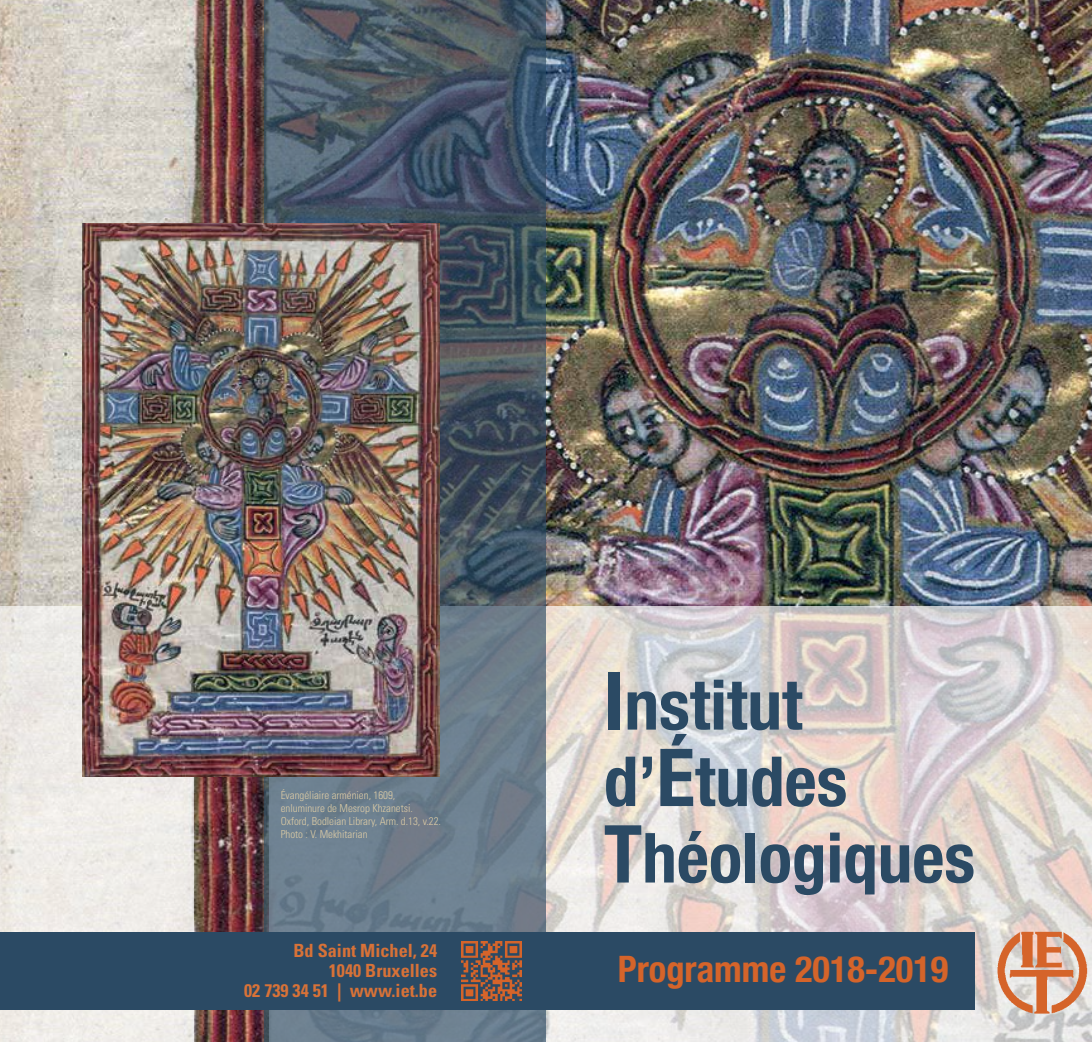
<style>
.page{position:relative;width:1092px;height:1042px;background:#fff}
.page>*{position:absolute;margin:0;border:0;box-sizing:border-box;transform-origin:0 0}
.t1{font:700 condensed 69.12px/76.5px "Helvetica Neue";color:#2b4a64}
.t2{font:700 condensed 36.4px "Helvetica Neue";color:#d5642a}
.t3{font:700 condensed 18.2px/19.9px "Univers";color:#d87238;text-align:right}
.t4{font:300 condensed 10.85px/13.1px "Univers";color:#dccba5}
.s1{font-size:80.15px}
</style>
<div class="page">
<img style="left:0;top:0;width:1091px;height:1042px">
<svg style="left:545px;top:606px;width:546px;height:436px;background:#dbd4d1"></svg>
<div style="left:0;top:606px;width:193px;height:436px;background:#efece8"></div>
<svg style="left:264px;top:0;width:281px;height:1042px;background:#556573"></svg>
<img style="left:82px;top:224px;width:357px;height:553px">
<div style="left:0;top:932px;width:974px;height:77px;background:#2b4a64"></div>
<img style="left:995px;top:928px;width:92px;height:88px">
<img style="left:461px;top:941px;width:60px;height:60px">
<p class="t4" style="left:281px;top:788px;width:162px">Évangéliaire arménien, 1609, enluminure de Mesrop Khzanetsi.<br>Oxford, Bodleian Library, Arm. d.13, v.22.<br>Photo : V. Mekhitarian</p>
<h3 class="t3" style="left:244px;top:940px;width:194px">Bd Saint Michel, 24<br>1040 Bruxelles<br>02 739 34 51 | www.iet.be</h3>
<h1 class="t1" style="left:603px;top:662px;width:373px"><span class="s1">I</span>nstitut d’<span class="s1">É</span>tudes<br><span class="s1">T</span>héologiques</h1>
<h2 class="t2" style="left:617px;top:939px;width:332px">Programme 2018-2019</h2>
</div>
